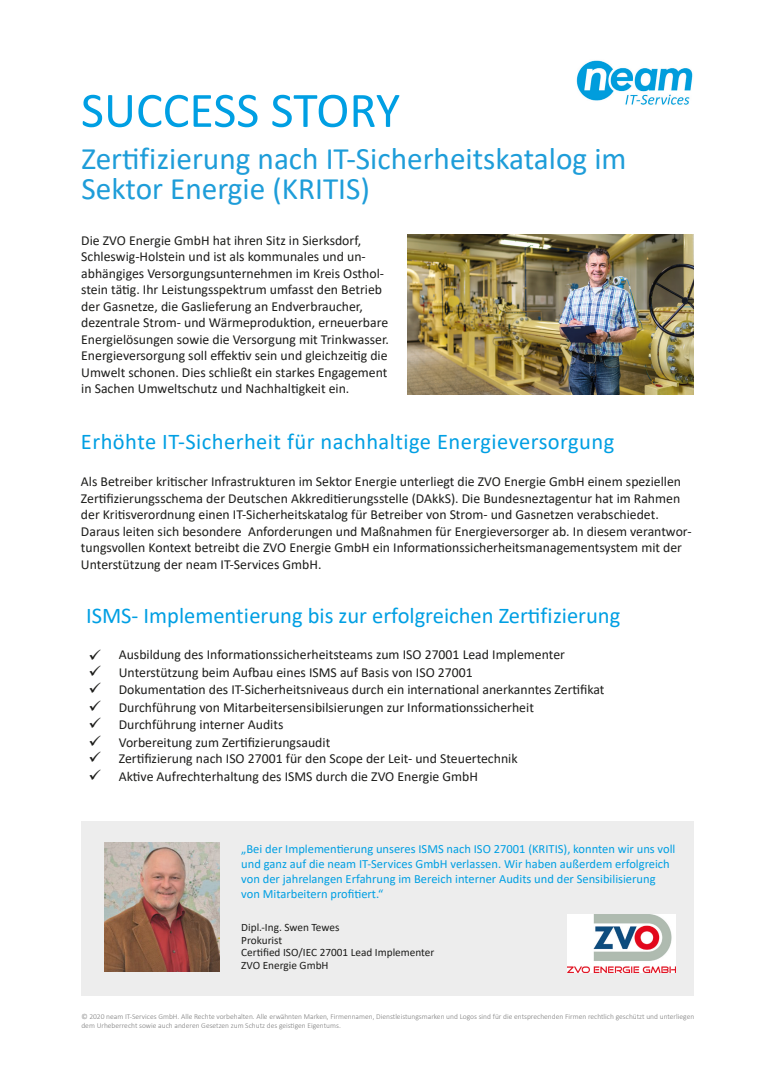
<style>
.page{position:relative;width:773px;height:1081px;background:#fff}
.page>*{position:absolute;margin:0;border:0;box-sizing:border-box;transform-origin:0 0}
.t1{font:50px "Calibri";color:#009fe3}
.t2{font:31.25px/30px "Calibri";color:#1e9dd9}
.t3{font:22.5px "Calibri";letter-spacing:.005em;color:#009fe3}
.t4{font:13.75px/16.5px "Calibri";color:#1d1d1b}
.t5{font:12.5px/15px "Calibri";color:#009fe3}
.t6{font:11.25px "Calibri";color:#1d1d1b}
.t7{font:300 7.5px/9px "Calibri";color:#7c7c7c}
</style>
<div class="page">
<img style="left:576px;top:60px;width:117px;height:45px">
<div style="left:81px;top:821px;width:612px;height:174px;background:#ededed"></div>
<img style="left:567px;top:914px;width:108px;height:58px">
<img style="left:407px;top:234px;width:286px;height:161px">
<img style="left:104px;top:843px;width:116px;height:128px">
<p class="t1" style="left:81px;top:75px;width:321px">SUCCESS STORY</p>
<p class="t2" style="left:81px;top:143px;width:546px">Zertifizierung nach IT-Sicherheitskatalog im<br>Sektor Energie (KRITIS)</p>
<p class="t4" style="left:81px;top:232px;width:309px">Die ZVO Energie GmbH hat ihren Sitz in Sierksdorf, Schleswig-Holstein und ist als kommunales und un&shy;abhängiges Versorgungsunternehmen im Kreis Osthol&shy;stein tätig. Ihr Leistungsspektrum umfasst den Betrieb der Gasnetze, die Gaslieferung an Endverbraucher, dezentrale Strom- und Wärmeproduktion, erneuerbare Energielösungen sowie die Versorgung mit Trinkwasser.<br>Energieversorgung soll effektiv sein und gleichzeitig die Umwelt schonen. Dies schließt ein starkes Engagement in Sachen Umweltschutz und Nachhaltigkeit ein.</p>
<p class="t3" style="left:81px;top:426px;width:535px">Erhöhte IT-Sicherheit für nachhaltige Energieversorgung</p>
<p class="t4" style="left:81px;top:473px;width:612px">Als Betreiber kritischer Infrastrukturen im Sektor Energie unterliegt die ZVO Energie GmbH einem speziellen Zertifizierungsschema der Deutschen Akkreditierungsstelle (DAkkS). Die Bundesneztagentur hat im Rahmen der Kritisverordnung einen IT-Sicherheitskatalog für Betreiber von Strom- und Gasnetzen verabschiedet.<br>Daraus leiten sich besondere Anforderungen und Maßnahmen für Energieversorger ab. In diesem verantwor&shy;tungsvollen Kontext betreibt die ZVO Energie GmbH ein Informationssicherheitsmanagementsystem mit der Unterstützung der neam IT-Services GmbH.</p>
<p class="t3" style="left:86px;top:600px;width:535px">ISMS- Implementierung bis zur erfolgreichen Zertifizierung</p>
<p class="t4" style="left:119px;top:646px;width:447px">Ausbildung des Informationssicherheitsteams zum ISO 27001 Lead Implementer</p>
<p class="t4" style="left:119px;top:664px;width:355px">Unterstützung beim Aufbau eines ISMS auf Basis von ISO 27001</p>
<p class="t4" style="left:119px;top:681px;width:487px">Dokumentation des IT-Sicherheitsniveaus durch ein international anerkanntes Zertifikat</p>
<p class="t4" style="left:119px;top:699px;width:416px">Durchführung von Mitarbeitersensibilsierungen zur Informationssicherheit</p>
<p class="t4" style="left:119px;top:716px;width:166px">Durchführung interner Audits</p>
<p class="t4" style="left:119px;top:734px;width:213px">Vorbereitung zum Zertifizierungsaudit</p>
<p class="t4" style="left:119px;top:750px;width:400px">Zertifizierung nach ISO 27001 für den Scope der Leit- und Steuertechnik</p>
<p class="t4" style="left:119px;top:768px;width:360px">Aktive Aufrechterhaltung des ISMS durch die ZVO Energie GmbH</p>
<p class="t5" style="left:241px;top:841px;width:435px">„Bei der Implementierung unseres ISMS nach ISO 27001 (KRITIS), konnten wir uns voll und ganz auf die neam IT-Services GmbH verlassen. Wir haben außerdem erfolgreich von der jahrelangen Erfahrung im Bereich interner Audits und der Sensibilisierung von Mitarbeitern profitiert.“</p>
<p class="t6" style="left:241px;top:920px;width:100px">Dipl.-Ing. Swen Tewes</p>
<p class="t6" style="left:241px;top:932px;width:42px">Prokurist</p>
<p class="t6" style="left:241px;top:945px;width:195px">Certified ISO/IEC 27001 Lead Implementer</p>
<p class="t6" style="left:241px;top:957px;width:89px">ZVO Energie GmbH</p>
<p class="t7" style="left:81px;top:1012px;width:614px">© 2020 neam IT-Services GmbH. Alle Rechte vorbehalten. Alle erwähnten Marken, Firmennamen, Dienstleistungsmarken und Logos sind für die entsprechenden Firmen rechtlich geschützt und unterliegen dem Urheberrecht sowie auch anderen Gesetzen zum Schutz des geistigen Eigentums.</p>
</div>
